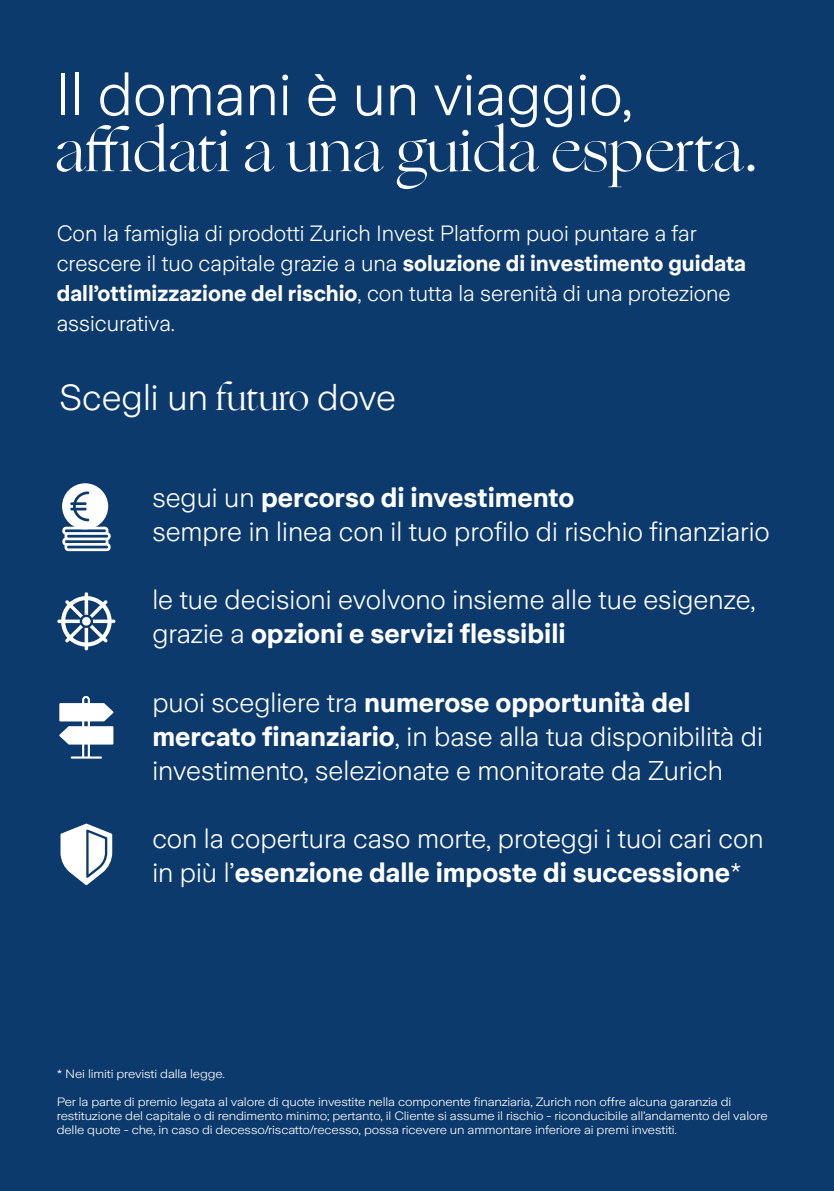
<style>
.page{position:relative;width:834px;height:1191px;background:#fff}
.page>*{position:absolute;margin:0;border:0;box-sizing:border-box;transform-origin:0 0}
.t1{font:59px "Ogg";color:#fff}
.t2{font:300 59px "Zurich Sans";color:#fff}
.t3{font:300 36px "Zurich Sans";color:#fff}
.t4{font:300 27px/34px "Zurich Sans";color:#fff}
.t5{font:300 22px/30px "Zurich Sans";color:#fff}
.t6{font:300 12px/14px "Zurich Sans";letter-spacing:-.01em;color:#fff;scale:1.1 1}
.s1{font-weight:700}
.s2{font-family:"Ogg";font-weight:400}
</style>
<div class="page">
<div style="left:0;top:0;width:833px;height:1191px;background:#0c3a6c"></div>
<svg style="left:60px;top:823px;width:52px;height:62px"></svg>
<svg style="left:62px;top:483px;width:49px;height:68px"></svg>
<svg style="left:59px;top:696px;width:54px;height:62px"></svg>
<svg style="left:57px;top:592px;width:58px;height:58px"></svg>
<h1 class="t2" style="left:55px;top:63px;width:579px">Il domani è un viaggio,</h1>
<h1 class="t1" style="left:55px;top:112px;width:705px">affidati a una guida esperta.</h1>
<p class="t5" style="left:57px;top:219px;width:690px">Con la famiglia di prodotti Zurich Invest Platform puoi puntare a far crescere il tuo capitale grazie a una <span class="s1">soluzione di investimento guidata dall’ottimizzazione del rischio</span>, con tutta la serenità di una protezione assicurativa.</p>
<h2 class="t3" style="left:59px;top:378px;width:338px">Scegli un <span class="s2">futuro</span> dove</h2>
<p class="t4" style="left:152px;top:481px;width:619px">segui un <span class="s1">percorso di investimento<br></span>sempre in linea con il tuo profilo di rischio finanziario</p>
<p class="t4" style="left:152px;top:583px;width:604px">le tue decisioni evolvono insieme alle tue esigenze, grazie a <span class="s1">opzioni e servizi flessibili</span></p>
<p class="t4" style="left:152px;top:685px;width:612px">puoi scegliere tra <span class="s1">numerose opportunità del mercato finanziario</span>, in base alla tua disponibilità di investimento, selezionate e monitorate da Zurich</p>
<p class="t4" style="left:152px;top:821px;width:612px">con la copertura caso morte, proteggi i tuoi cari con in più l’<span class="s1">esenzione dalle imposte di successione</span>*</p>
<p class="t6" style="left:57px;top:1067px;width:154px">* Nei limiti previsti dalla legge.</p>
<p class="t6" style="left:57px;top:1095px;width:647px">Per la parte di premio legata al valore di quote investite nella componente finanziaria, Zurich non offre alcuna garanzia di restituzione del capitale o di rendimento minimo; pertanto, il Cliente si assume il rischio - riconducibile all’andamento del valore delle quote - che, in caso di decesso/riscatto/recesso, possa ricevere un ammontare inferiore ai premi investiti.</p>
</div>
